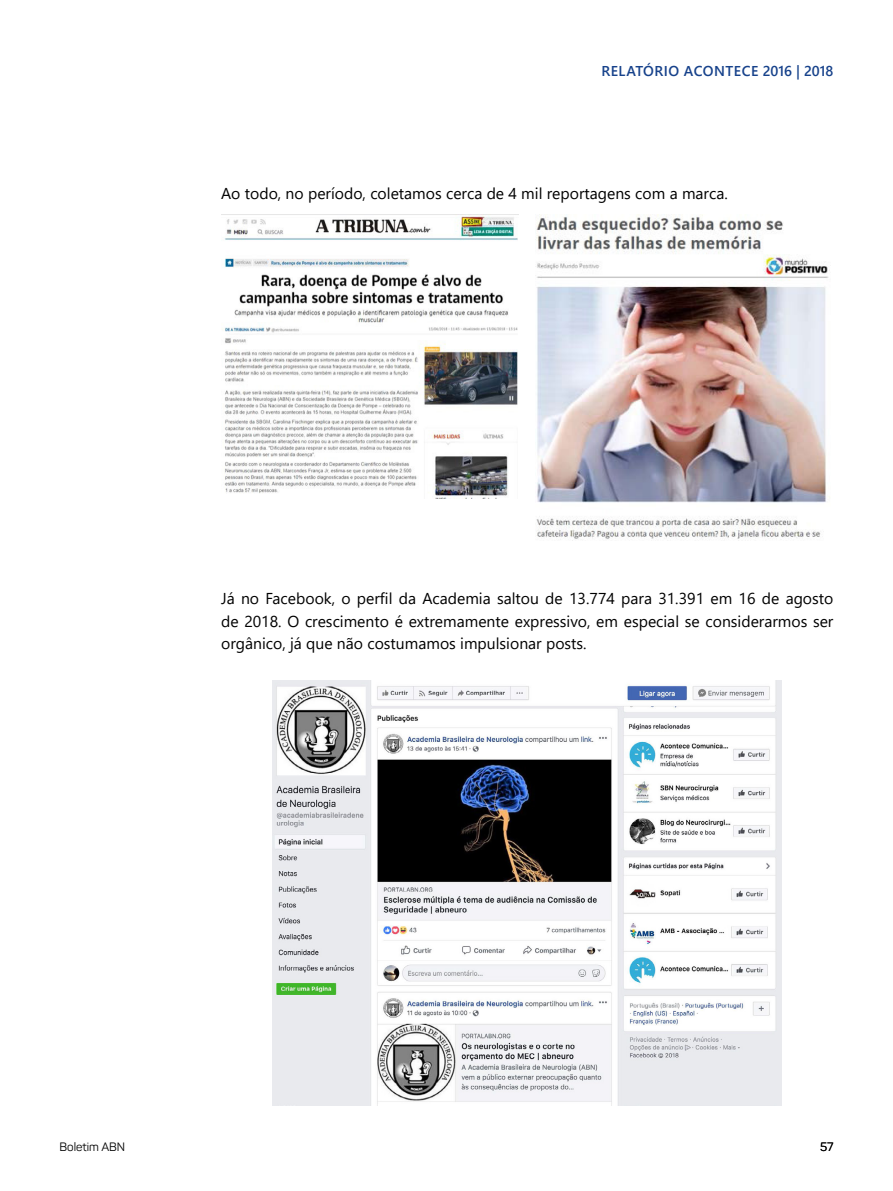
<style>
.page{position:relative;width:893px;height:1191px;background:#fff}
.page>*{position:absolute;margin:0;border:0;box-sizing:border-box;transform-origin:0 0}
.t1{font:15.75px/22.5px "Segoe UI";color:#000;text-align:justify}
.t2{font:600 14.25px "Segoe UI";letter-spacing:.035em;color:#17428b}
.t3{font:12px "Panton";color:#000}
</style>
<div class="page">
<img style="left:221px;top:214px;width:298px;height:284px">
<img style="left:536px;top:214px;width:294px;height:325px">
<img style="left:273px;top:680px;width:509px;height:426px">
<p class="t2" style="left:601px;top:57px;width:234px">RELATÓRIO ACONTECE 2016 | 2018</p>
<p class="t1" style="left:221px;top:180px;width:508px">Ao todo, no período, coletamos cerca de 4 mil reportagens com a marca.</p>
<p class="t1" style="left:221px;top:586px;width:614px">Já no Facebook, o perfil da Academia saltou de 13.774 para 31.391 em 16 de agosto de 2018. O crescimento é extremamente expressivo, em especial se considerarmos ser orgânico, já que não costumamos impulsionar posts.</p>
<p class="t3" style="left:60px;top:1139px;width:67px">Boletim ABN</p>
<p class="t3" style="left:820px;top:1139px;width:15px">57</p>
</div>
